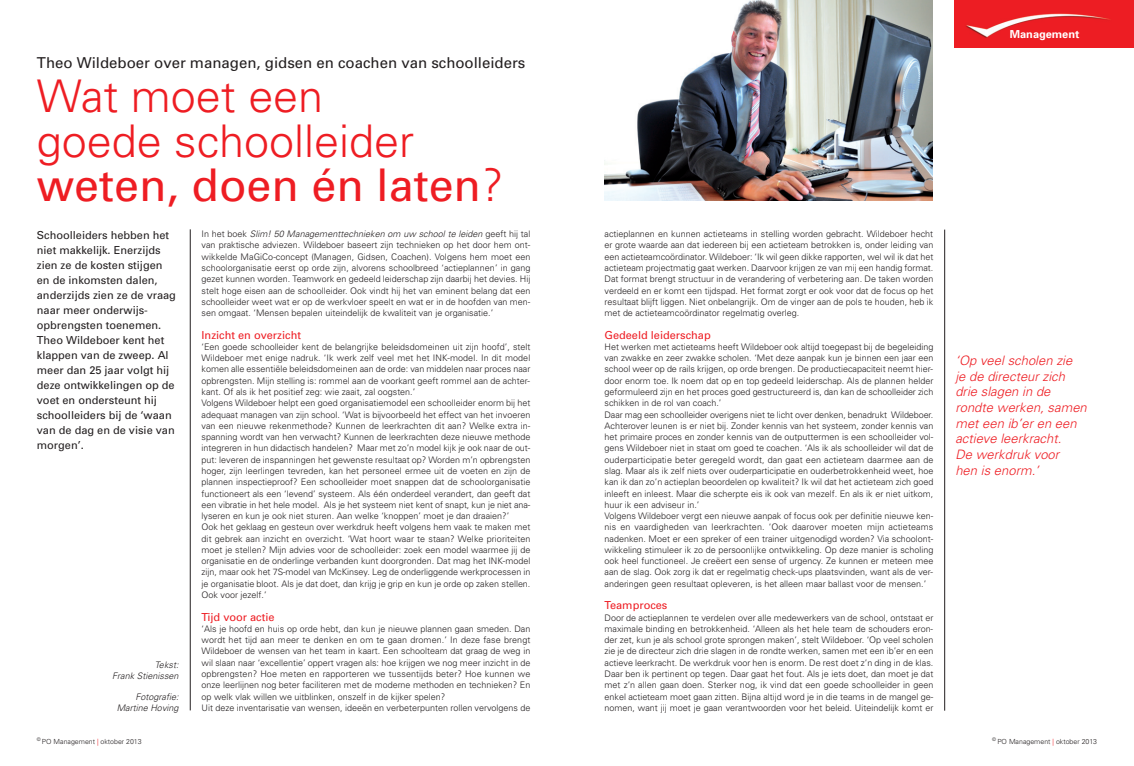
<style>
.page{position:relative;width:1134px;height:766px;background:#fff}
.page>*{position:absolute;margin:0;border:0;box-sizing:border-box;transform-origin:0 0}
.t1{font:300 45px/44.5px "Univers";color:#ee1d23}
.t2{font:15px "Univers";color:#231f20}
.t3{font:italic 300 13px/15.6px "Univers";letter-spacing:.005em;color:#ee1d23}
.t4{font:11px/15px "Univers";color:#231f20}
.t5{font:11px "Univers";color:#ee1d23}
.t6{font:700 11px "Univers";color:#fff}
.t7{font:300 9px/11.3px "Univers";color:#231f20;text-align:justify}
.t8{font:italic 300 9px/10.8px "Univers";letter-spacing:.005em;color:#231f20;text-align:right}
.t9{font:300 7px "Univers";color:#231f20}
.s1{font-weight:400}
.s2{font-style:italic}
.s3{color:#ee1d23}
</style>
<div class="page">
<hr style="left:944px;top:229px;width:1px;height:481px;background:#231f20">
<img style="left:954px;top:0;width:180px;height:47px">
<hr style="left:190px;top:229px;width:1px;height:481px;background:#231f20">
<img style="left:604px;top:0;width:329px;height:200px">
<h2 class="t2" style="left:37px;top:57px;width:490px">Theo Wildeboer over managen, gidsen en coachen van schoolleiders</h2>
<h1 class="t1" style="left:37px;top:78px;width:468px">Wat moet een<br>goede schoolleider <span class="s1">weten, doen én laten</span>?</h1>
<p class="t4" style="left:37px;top:228px;width:141px">Schoolleiders hebben het niet makkelijk. Enerzijds zien ze de kosten stijgen en de inkomsten dalen, anderzijds zien ze de vraag naar meer onderwijs&shy;opbrengsten toenemen.<br>Theo Wildeboer kent het klappen van de zweep. Al meer dan 25 jaar volgt hij deze ontwikkelingen op de voet en ondersteunt hij schoolleiders bij de ‘waan van de dag en de visie van morgen’.</p>
<p class="t7" style="left:202px;top:229px;width:330px">In het boek <span class="s2">Slim! 50 Managementtechnieken om uw school te leiden</span> geeft hij tal van praktische adviezen. Wildeboer baseert zijn technieken op het door hem ont&shy;wikkelde MaGiCo-concept (Managen, Gidsen, Coachen). Volgens hem moet een schoolorganisatie eerst op orde zijn, alvorens schoolbreed ‘actieplannen’ in gang gezet kunnen worden. Teamwork en gedeeld leiderschap zijn daarbij het devies. Hij stelt hoge eisen aan de schoolleider. Ook vindt hij het van eminent belang dat een schoolleider weet wat er op de werkvloer speelt en wat er in de hoofden van men&shy;sen omgaat. ‘Mensen bepalen uiteindelijk de kwaliteit van je organisatie.’</p>
<p class="t5" style="left:202px;top:330px;width:101px">Inzicht en overzicht</p>
<p class="t7" style="left:202px;top:342px;width:330px;text-align:left">‘Een goede schoolleider kent de belangrijke beleidsdomeinen uit zijn hoofd’, stelt Wildeboer met enige nadruk. ‘Ik werk zelf veel met het INK-model. In dit model komen alle essentiële beleidsdomeinen aan de orde: van middelen naar proces naar opbrengsten. Mijn stelling is: rommel aan de voorkant geeft rommel aan de achter&shy;kant. Of als ik het positief zeg: wie zaait, zal oogsten.’<br>Volgens Wildeboer helpt een goed organisatiemodel een schoolleider enorm bij het adequaat managen van zijn school. ‘Wat is bijvoorbeeld het effect van het invoeren van een nieuwe rekenmethode? Kunnen de leerkrachten dit aan? Welke extra in&shy;spanning wordt van hen verwacht? Kunnen de leerkrachten deze nieuwe methode integreren in hun didactisch handelen? Maar met zo’n model kijk je ook naar de out&shy;put: leveren de inspanningen het gewenste resultaat op? Worden m’n opbrengsten hoger, zijn leerlingen tevreden, kan het personeel ermee uit de voeten en zijn de plannen inspectieproof? Een schoolleider moet snappen dat de schoolorganisatie functioneert als een ‘levend’ systeem. Als één onderdeel verandert, dan geeft dat een vibratie in het hele model. Als je het systeem niet kent of snapt, kun je niet ana&shy;lyseren en kun je ook niet sturen. Aan welke ‘knoppen’ moet je dan draaien?’<br>Ook het geklaag en gesteun over werkdruk heeft volgens hem vaak te maken met dit gebrek aan inzicht en overzicht. ‘Wat hoort waar te staan? Welke prioriteiten moet je stellen? Mijn advies voor de schoolleider: zoek een model waarmee jij de organisatie en de onderlinge verbanden kunt doorgronden. Dat mag het INK-model zijn, maar ook het 7S-model van McKinsey. Leg de onderliggende werkprocessen in je organisatie bloot. Als je dat doet, dan krijg je grip en kun je orde op zaken stellen.<br>Ook voor jezelf.’</p>
<p class="t5" style="left:202px;top:612px;width:75px">Tijd voor actie</p>
<p class="t7" style="left:202px;top:623px;width:330px;text-align:left">‘Als je hoofd en huis op orde hebt, dan kun je nieuwe plannen gaan smeden. Dan wordt het tijd aan meer te denken en om te gaan dromen.’ In deze fase brengt Wildeboer de wensen van het team in kaart. Een schoolteam dat graag de weg in wil slaan naar ‘excellentie’ oppert vragen als: hoe krijgen we nog meer inzicht in de opbrengsten? Hoe meten en rapporteren we tussentijds beter? Hoe kunnen we onze leerlijnen nog beter faciliteren met de moderne methoden en technieken? En op welk vlak willen we uitblinken, onszelf in de kijker spelen?<br>Uit deze inventarisatie van wensen, ideeën en verbeterpunten rollen vervolgens de</p>
<p class="t8" style="left:112px;top:660px;width:68px">Tekst:<br>Frank Stienissen</p>
<p class="t8" style="left:117px;top:692px;width:63px">Fotografie:<br>Martine Hoving</p>
<p class="t9" style="left:37px;top:738px;width:106px"><sup>©</sup> PO Management <span class="s3">|</span> oktober 2013</p>
<p class="t6" style="left:1010px;top:30px;width:71px">Management</p>
<p class="t7" style="left:604px;top:229px;width:330px">actieplannen en kunnen actieteams in stelling worden gebracht. Wildeboer hecht er grote waarde aan dat iedereen bij een actieteam betrokken is, onder leiding van een actieteamcoördinator. Wildeboer: ‘Ik wil geen dikke rapporten, wel wil ik dat het actieteam projectmatig gaat werken. Daarvoor krijgen ze van mij een handig format.<br>Dat format brengt structuur in de verandering of verbetering aan. De taken worden verdeeld en er komt een tijdspad. Het format zorgt er ook voor dat de focus op het resultaat blijft liggen. Niet onbelangrijk. Om de vinger aan de pols te houden, heb ik met de actieteamcoördinator regelmatig overleg.</p>
<p class="t5" style="left:604px;top:330px;width:108px">Gedeeld leiderschap</p>
<p class="t7" style="left:604px;top:342px;width:330px;text-align:left">Het werken met actieteams heeft Wildeboer ook altijd toegepast bij de begeleiding van zwakke en zeer zwakke scholen. ‘Met deze aanpak kun je binnen een jaar een school weer op de rails krijgen, op orde brengen. De productiecapaciteit neemt hier&shy;door enorm toe. Ik noem dat op en top gedeeld leiderschap. Als de plannen helder geformuleerd zijn en het proces goed gestructureerd is, dan kan de schoolleider zich schikken in de rol van coach.’<br>Daar mag een schoolleider overigens niet te licht over denken, benadrukt Wildeboer.<br>Achterover leunen is er niet bij. Zonder kennis van het systeem, zonder kennis van het primaire proces en zonder kennis van de outputtermen is een schoolleider vol&shy;gens Wildeboer niet in staat om goed te coachen. ‘Als ik als schoolleider wil dat de ouderparticipatie beter geregeld wordt, dan gaat een actieteam daarmee aan de slag. Maar als ik zelf niets over ouderparticipatie en ouderbetrokkenheid weet, hoe kan ik dan zo’n actieplan beoordelen op kwaliteit? Ik wil dat het actieteam zich goed inleeft en inleest. Maar die scherpte eis ik ook van mezelf. En als ik er niet uitkom, huur ik een adviseur in.’<br>Volgens Wildeboer vergt een nieuwe aanpak of focus ook per definitie nieuwe ken&shy;nis en vaardigheden van leerkrachten. ‘Ook daarover moeten mijn actieteams nadenken. Moet er een spreker of een trainer uitgenodigd worden? Via schoolont&shy;wikkeling stimuleer ik zo de persoonlijke ontwikkeling. Op deze manier is scholing ook heel functioneel. Je creëert een sense of urgency. Ze kunnen er meteen mee aan de slag. Ook zorg ik dat er regelmatig check-ups plaatsvinden, want als de ver&shy;anderingen geen resultaat opleveren, is het alleen maar ballast voor de mensen.’</p>
<p class="t5" style="left:604px;top:601px;width:64px">Teamproces</p>
<p class="t7" style="left:604px;top:612px;width:330px">Door de actieplannen te verdelen over alle medewerkers van de school, ontstaat er maximale binding en betrokkenheid. ‘Alleen als het hele team de schouders eron&shy;der zet, kun je als school grote sprongen maken’, stelt Wildeboer. ‘Op veel scholen zie je de directeur zich drie slagen in de rondte werken, samen met een ib’er en een actieve leerkracht. De werkdruk voor hen is enorm. De rest doet z’n ding in de klas.<br>Daar ben ik pertinent op tegen. Daar gaat het fout. Als je iets doet, dan moet je dat met z’n allen gaan doen. Sterker nog, ik vind dat een goede schoolleider in geen enkel actieteam moet gaan zitten. Bijna altijd word je in die teams in de mangel ge&shy;nomen, want jij moet je gaan verantwoorden voor het beleid. Uiteindelijk komt er</p>
<h3 class="t3" style="left:955px;top:354px;width:133px">‘Op veel scholen zie<br>je de directeur zich drie slagen in de rondte werken, samen met een ib’er en een actieve leerkracht.<br>De werkdruk voor<br>hen is enorm.’</h3>
<p class="t9" style="left:992px;top:738px;width:106px"><sup>©</sup> PO Management <span class="s3">|</span> oktober 2013</p>
</div>
